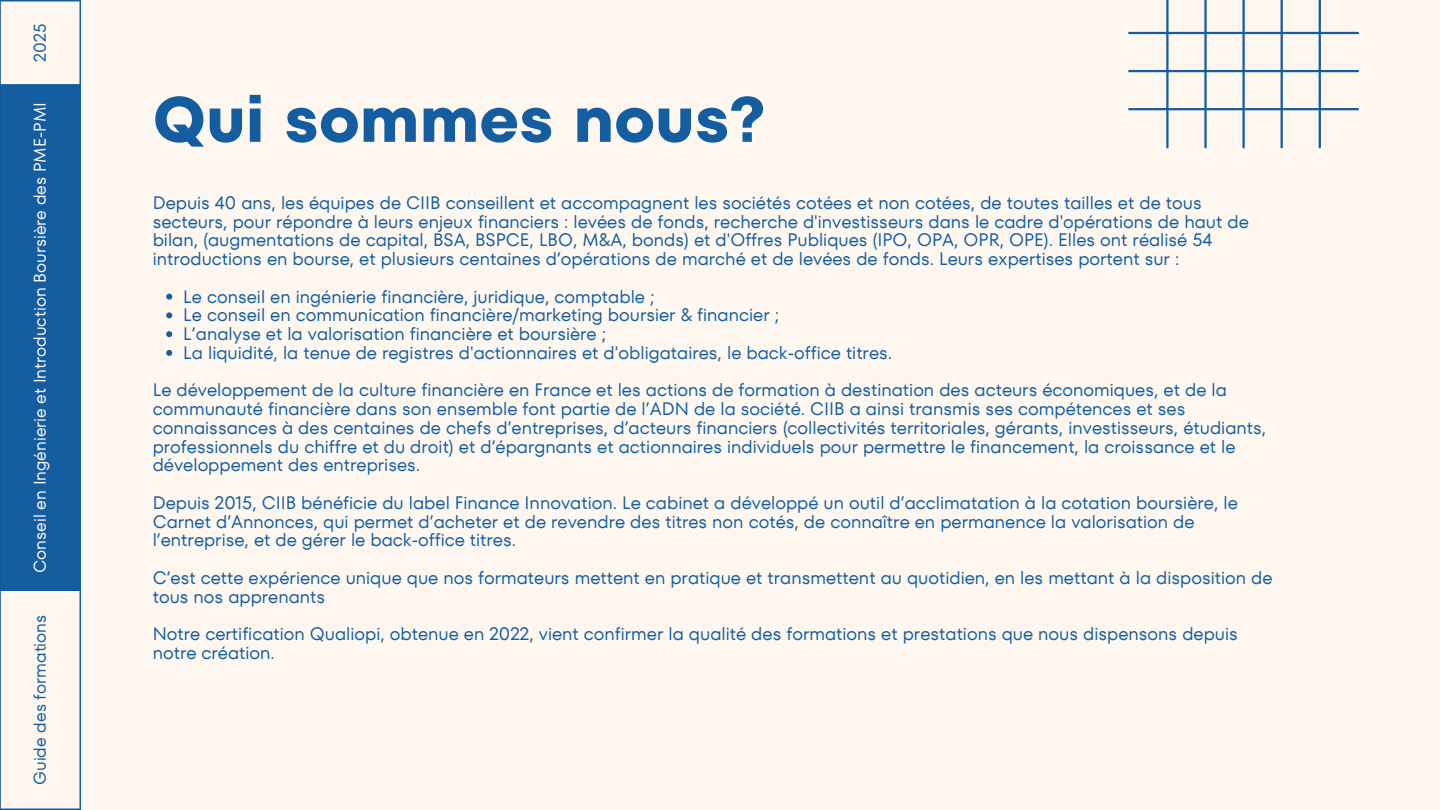
<style>
.page{position:relative;width:1440px;height:810px;background:#fdf7f0}
.page>*{position:absolute;margin:0;border:0;box-sizing:border-box;transform-origin:0 0}
.t1{font:700 64px "TT Fors";color:#145da0}
.t2{font:18px/18.8px "TT Fors";color:#145da0}
.t3{font:17px "TT Fors";color:#fdf7f0}
.t4{font:17px "TT Fors";color:#145da0}
</style>
<div class="page">
<div style="left:0;top:85px;width:80px;height:505px;background:#145da0"></div>
<hr style="left:1px;top:808px;width:79px;height:2px;background:#145da0">
<hr style="left:1px;top:589px;width:79px;height:2px;background:#145da0">
<hr style="left:1px;top:84px;width:79px;height:2px;background:#145da0">
<hr style="left:1px;top:0;width:79px;height:2px;background:#145da0">
<hr style="left:0;top:0;width:1px;height:810px;background:#145da0">
<hr style="left:80px;top:0;width:1px;height:810px;background:#145da0">
<svg style="left:166px;top:294px;width:6px;height:6px"></svg>
<svg style="left:166px;top:312px;width:6px;height:6px"></svg>
<svg style="left:166px;top:331px;width:6px;height:6px"></svg>
<svg style="left:166px;top:350px;width:6px;height:6px"></svg>
<svg style="left:1128px;top:0;width:231px;height:148px"></svg>
<p class="t4" style="left:28px;top:62px;width:40px;rotate:-90deg">2025</p>
<p class="t3" style="left:28px;top:573px;width:472px;rotate:-90deg">Conseil en Ingénierie et Introduction Boursière des PME-PMI</p>
<p class="t4" style="left:28px;top:785px;width:172px;rotate:-90deg">Guide des formations</p>
<p class="t1" style="left:153px;top:75px;width:614px">Qui sommes nous?</p>
<p class="t2" style="left:153px;top:193px;width:1098px">Depuis 40 ans, les équipes de CIIB conseillent et accompagnent les sociétés cotées et non cotées, de toutes tailles et de tous secteurs, pour répondre à leurs enjeux financiers : levées de fonds, recherche d'investisseurs dans le cadre d'opérations de haut de bilan, (augmentations de capital, BSA, BSPCE, LBO, M&amp;A, bonds) et d'Offres Publiques (IPO, OPA, OPR, OPE). Elles ont réalisé 54 introductions en bourse, et plusieurs centaines d’opérations de marché et de levées de fonds. Leurs expertises portent sur :</p>
<h1 class="t2" style="left:183px;top:287px;width:473px">Le conseil en ingénierie financière, juridique, comptable ;</h1>
<p class="t2" style="left:183px;top:306px;width:598px">Le conseil en communication financière/marketing boursier &amp; financier ;</p>
<p class="t2" style="left:183px;top:324px;width:425px">L’analyse et la valorisation financière et boursière ;</p>
<p class="t2" style="left:183px;top:343px;width:710px">La liquidité, la tenue de registres d'actionnaires et d'obligataires, le back-office titres.</p>
<p class="t2" style="left:153px;top:381px;width:1115px">Le développement de la culture financière en France et les actions de formation à destination des acteurs économiques, et de la communauté financière dans son ensemble font partie de l’ADN de la société. CIIB a ainsi transmis ses compétences et ses connaissances à des centaines de chefs d’entreprises, d’acteurs financiers (collectivités territoriales, gérants, investisseurs, étudiants, professionnels du chiffre et du droit) et d’épargnants et actionnaires individuels pour permettre le financement, la croissance et le développement des entreprises.</p>
<p class="t2" style="left:153px;top:493px;width:1087px">Depuis 2015, CIIB bénéficie du label Finance Innovation. Le cabinet a développé un outil d’acclimatation à la cotation boursière, le<br>Carnet d’Annonces, qui permet d’acheter et de revendre des titres non cotés, de connaître en permanence la valorisation de l’entreprise, et de gérer le back-office titres.</p>
<p class="t2" style="left:153px;top:568px;width:1121px">C’est cette expérience unique que nos formateurs mettent en pratique et transmettent au quotidien, en les mettant à la disposition de tous nos apprenants</p>
<p class="t2" style="left:153px;top:624px;width:1087px">Notre certification Qualiopi, obtenue en 2022, vient confirmer la qualité des formations et prestations que nous dispensons depuis notre création.</p>
</div>
